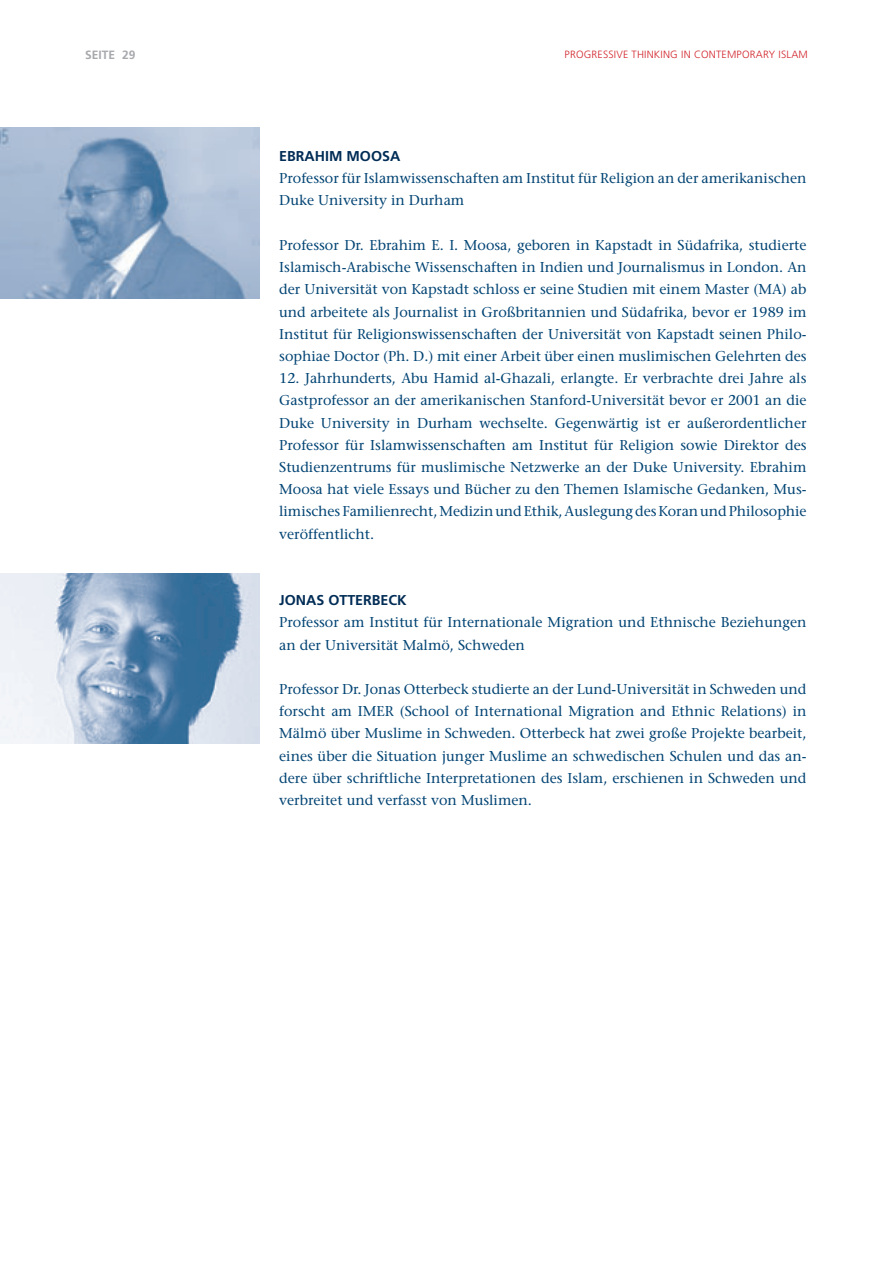
<style>
.page{position:relative;width:893px;height:1263px;background:#fff}
.page>*{position:absolute;margin:0;border:0;box-sizing:border-box;transform-origin:0 0}
.t1{font:14.25px/22.2px "Stone Serif";color:#004373;text-align:justify}
.t2{font:700 14.25px "Frutiger";color:#002c55}
.t3{font:700 12px "Frutiger";letter-spacing:.005em;color:#a8a9ad}
.t4{font:300 10.5px "Frutiger";letter-spacing:.02em;color:#d1232a}
</style>
<div class="page">
<img style="left:0;top:573px;width:260px;height:170px">
<img style="left:0;top:128px;width:259px;height:170px">
<p class="t3" style="left:85px;top:50px;width:52px">SEITE 29</p>
<p class="t4" style="left:565px;top:50px;width:245px">PROGRESSIVE THINKING IN CONTEMPORARY ISLAM</p>
<p class="t2" style="left:279px;top:150px;width:123px">EBRAHIM MOOSA</p>
<p class="t1" style="left:279px;top:169px;width:529px">Professor für Islamwissenschaften am Institut für Religion an der amerikanischen<br>Duke University in Durham</p>
<p class="t1" style="left:279px;top:235px;width:529px">Professor Dr. Ebrahim E. I. Moosa, geboren in Kapstadt in Südafrika, studierte Islamisch-Arabische Wissenschaften in Indien und Journalismus in London. An der Universität von Kapstadt schloss er seine Studien mit einem Master (MA) ab und arbeitete als Journalist in Großbritannien und Südafrika, bevor er 1989 im Institut für Religionswissenschaften der Universität von Kapstadt seinen Philo&shy;sophiae Doctor (Ph. D.) mit einer Arbeit über einen muslimischen Gelehrten des</p>
<p class="t1" style="left:279px;top:369px;width:529px">12. Jahrhunderts, Abu Hamid al-Ghazali, erlangte. Er verbrachte drei Jahre als Gastprofessor an der amerikanischen Stanford-Universität bevor er 2001 an die Duke University in Durham wechselte. Gegenwärtig ist er außerordentlicher Professor für Islamwissenschaften am Institut für Religion sowie Direktor des Studienzentrums für muslimische Netzwerke an der Duke University. Ebrahim Moosa hat viele Essays und Bücher zu den Themen Islamische Gedanken, Mus&shy;limisches Familienrecht, Medizin und Ethik, Auslegung des Koran und Philosophie veröffentlicht.</p>
<p class="t2" style="left:279px;top:594px;width:129px">JONAS OTTERBECK</p>
<p class="t1" style="left:279px;top:613px;width:529px">Professor am Institut für Internationale Migration und Ethnische Beziehungen an der Universität Malmö, Schweden</p>
<p class="t1" style="left:279px;top:679px;width:529px">Professor Dr. Jonas Otterbeck studierte an der Lund-Universität in Schweden und forscht am IMER (School of International Migration and Ethnic Relations) in Mälmö über Muslime in Schweden. Otterbeck hat zwei große Projekte bearbeit, eines über die Situation junger Muslime an schwedischen Schulen und das an&shy;dere über schriftliche Interpretationen des Islam, erschienen in Schweden und verbreitet und verfasst von Muslimen.</p>
</div>
